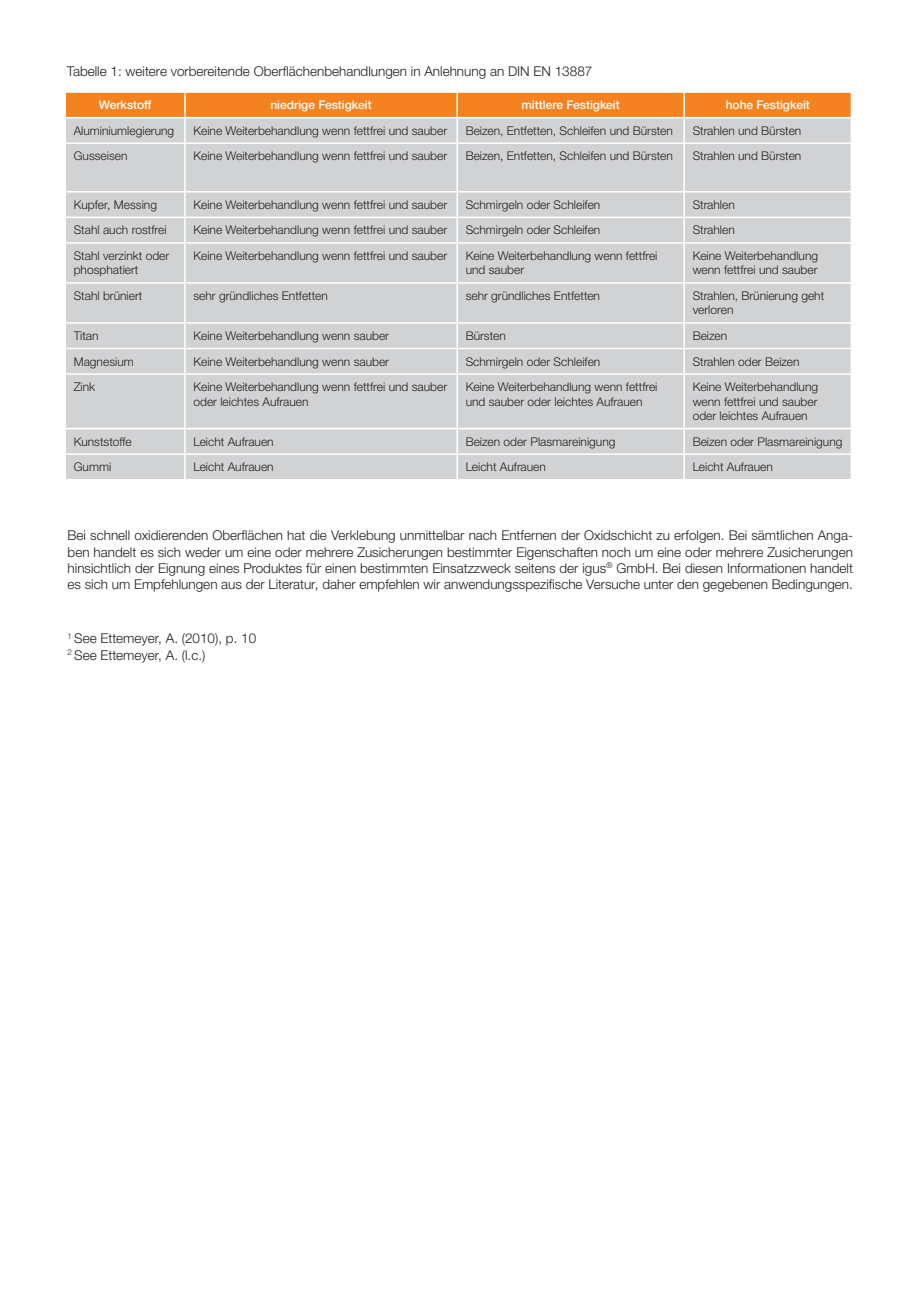
<style>
.page{position:relative;width:919px;height:1289px;background:#fff}
.page>*{position:absolute;margin:0;border:0;box-sizing:border-box;transform-origin:0 0}
.t1{font:300 13.5px/16.2px "Helvetica Neue LTW1 G";color:#231f20}
.t2{font:300 12px/14.4px "Helvetica Neue LTW1 G";color:#231f20}
.t3{font:500 12px "Helvetica Neue LTW1 G";color:#fff}
</style>
<div class="page">
<div style="left:66px;top:429px;width:784px;height:50px;background:#d1d2d4"></div>
<hr style="left:184px;top:455px;width:2px;height:24px;background:#fff">
<hr style="left:456px;top:455px;width:2px;height:24px;background:#fff">
<hr style="left:683px;top:455px;width:2px;height:24px;background:#fff">
<hr style="left:184px;top:429px;width:2px;height:24px;background:#fff">
<hr style="left:456px;top:429px;width:2px;height:24px;background:#fff">
<hr style="left:683px;top:429px;width:2px;height:24px;background:#fff">
<hr style="left:64px;top:453px;width:121px;height:2px;background:#fff">
<hr style="left:185px;top:453px;width:272px;height:2px;background:#fff">
<hr style="left:457px;top:453px;width:227px;height:2px;background:#fff">
<hr style="left:684px;top:453px;width:168px;height:2px;background:#fff">
<div style="left:66px;top:93px;width:784px;height:24px;background:#f58220"></div>
<div style="left:66px;top:118px;width:784px;height:310px;background:#d1d2d4"></div>
<hr style="left:184px;top:93px;width:2px;height:24px;background:#fff">
<hr style="left:456px;top:93px;width:2px;height:24px;background:#fff">
<hr style="left:683px;top:93px;width:2px;height:24px;background:#fff">
<hr style="left:184px;top:118px;width:2px;height:24px;background:#fff">
<hr style="left:456px;top:118px;width:2px;height:24px;background:#fff">
<hr style="left:683px;top:118px;width:2px;height:24px;background:#fff">
<hr style="left:64px;top:142px;width:121px;height:2px;background:#fff">
<hr style="left:185px;top:142px;width:272px;height:2px;background:#fff">
<hr style="left:184px;top:144px;width:2px;height:47px;background:#fff">
<hr style="left:457px;top:142px;width:227px;height:2px;background:#fff">
<hr style="left:456px;top:144px;width:2px;height:47px;background:#fff">
<hr style="left:684px;top:142px;width:168px;height:2px;background:#fff">
<hr style="left:683px;top:144px;width:2px;height:47px;background:#fff">
<hr style="left:64px;top:191px;width:121px;height:1px;background:#fff">
<hr style="left:185px;top:191px;width:272px;height:1px;background:#fff">
<hr style="left:184px;top:192px;width:2px;height:24px;background:#fff">
<hr style="left:457px;top:191px;width:227px;height:1px;background:#fff">
<hr style="left:456px;top:192px;width:2px;height:24px;background:#fff">
<hr style="left:684px;top:191px;width:168px;height:1px;background:#fff">
<hr style="left:683px;top:192px;width:2px;height:24px;background:#fff">
<hr style="left:64px;top:216px;width:121px;height:2px;background:#fff">
<hr style="left:185px;top:216px;width:272px;height:2px;background:#fff">
<hr style="left:184px;top:218px;width:2px;height:24px;background:#fff">
<hr style="left:457px;top:216px;width:227px;height:2px;background:#fff">
<hr style="left:456px;top:218px;width:2px;height:24px;background:#fff">
<hr style="left:684px;top:216px;width:168px;height:2px;background:#fff">
<hr style="left:683px;top:218px;width:2px;height:24px;background:#fff">
<hr style="left:64px;top:242px;width:121px;height:2px;background:#fff">
<hr style="left:185px;top:242px;width:272px;height:2px;background:#fff">
<hr style="left:184px;top:244px;width:2px;height:38px;background:#fff">
<hr style="left:457px;top:242px;width:227px;height:2px;background:#fff">
<hr style="left:456px;top:244px;width:2px;height:38px;background:#fff">
<hr style="left:684px;top:242px;width:168px;height:2px;background:#fff">
<hr style="left:683px;top:244px;width:2px;height:38px;background:#fff">
<hr style="left:64px;top:282px;width:121px;height:2px;background:#fff">
<hr style="left:185px;top:282px;width:272px;height:2px;background:#fff">
<hr style="left:184px;top:284px;width:2px;height:38px;background:#fff">
<hr style="left:457px;top:282px;width:227px;height:2px;background:#fff">
<hr style="left:456px;top:284px;width:2px;height:38px;background:#fff">
<hr style="left:684px;top:282px;width:168px;height:2px;background:#fff">
<hr style="left:683px;top:284px;width:2px;height:38px;background:#fff">
<hr style="left:64px;top:322px;width:121px;height:2px;background:#fff">
<hr style="left:185px;top:322px;width:272px;height:2px;background:#fff">
<hr style="left:184px;top:324px;width:2px;height:24px;background:#fff">
<hr style="left:457px;top:322px;width:227px;height:2px;background:#fff">
<hr style="left:456px;top:324px;width:2px;height:24px;background:#fff">
<hr style="left:684px;top:322px;width:168px;height:2px;background:#fff">
<hr style="left:683px;top:324px;width:2px;height:24px;background:#fff">
<hr style="left:64px;top:348px;width:121px;height:1px;background:#fff">
<hr style="left:185px;top:348px;width:272px;height:1px;background:#fff">
<hr style="left:184px;top:349px;width:2px;height:24px;background:#fff">
<hr style="left:457px;top:348px;width:227px;height:1px;background:#fff">
<hr style="left:456px;top:349px;width:2px;height:24px;background:#fff">
<hr style="left:684px;top:348px;width:168px;height:1px;background:#fff">
<hr style="left:683px;top:349px;width:2px;height:24px;background:#fff">
<hr style="left:64px;top:373px;width:121px;height:2px;background:#fff">
<hr style="left:185px;top:373px;width:272px;height:2px;background:#fff">
<hr style="left:184px;top:375px;width:2px;height:53px;background:#fff">
<hr style="left:457px;top:373px;width:227px;height:2px;background:#fff">
<hr style="left:456px;top:375px;width:2px;height:53px;background:#fff">
<hr style="left:684px;top:373px;width:168px;height:2px;background:#fff">
<hr style="left:683px;top:375px;width:2px;height:53px;background:#fff">
<p class="t1" style="left:67px;top:63px;width:527px">Tabelle 1: weitere vorbereitende Oberflächenbehandlungen in Anlehnung an DIN EN 13887</p>
<p class="t3" style="left:99px;top:98px;width:54px">Werkstoff</p>
<p class="t3" style="left:270px;top:98px;width:103px">niedrige Festigkeit</p>
<p class="t3" style="left:521px;top:98px;width:100px">mittlere Festigkeit</p>
<p class="t3" style="left:725px;top:98px;width:86px">hohe Festigkeit</p>
<p class="t2" style="left:74px;top:123px;width:102px">Aluminiumlegierung</p>
<p class="t2" style="left:193px;top:123px;width:255px">Keine Weiterbehandlung wenn fettfrei und sauber</p>
<p class="t2" style="left:465px;top:123px;width:209px">Beizen, Entfetten, Schleifen und Bürsten</p>
<p class="t2" style="left:692px;top:123px;width:110px">Strahlen und Bürsten</p>
<p class="t2" style="left:74px;top:149px;width:55px">Gusseisen</p>
<p class="t2" style="left:193px;top:149px;width:255px">Keine Weiterbehandlung wenn fettfrei und sauber</p>
<p class="t2" style="left:465px;top:149px;width:209px">Beizen, Entfetten, Schleifen und Bürsten</p>
<p class="t2" style="left:692px;top:149px;width:110px">Strahlen und Bürsten</p>
<p class="t2" style="left:74px;top:197px;width:85px">Kupfer, Messing</p>
<p class="t2" style="left:193px;top:197px;width:255px">Keine Weiterbehandlung wenn fettfrei und sauber</p>
<p class="t2" style="left:465px;top:197px;width:136px">Schmirgeln oder Schleifen</p>
<p class="t2" style="left:692px;top:197px;width:44px">Strahlen</p>
<p class="t2" style="left:74px;top:223px;width:94px">Stahl auch rostfrei</p>
<p class="t2" style="left:193px;top:223px;width:255px">Keine Weiterbehandlung wenn fettfrei und sauber</p>
<p class="t2" style="left:465px;top:223px;width:136px">Schmirgeln oder Schleifen</p>
<p class="t2" style="left:692px;top:223px;width:44px">Strahlen</p>
<p class="t2" style="left:74px;top:248px;width:97px">Stahl verzinkt oder phosphatiert</p>
<p class="t2" style="left:193px;top:248px;width:255px">Keine Weiterbehandlung wenn fettfrei und sauber</p>
<p class="t2" style="left:465px;top:248px;width:193px">Keine Weiterbehandlung wenn fettfrei und sauber</p>
<p class="t2" style="left:692px;top:248px;width:127px">Keine Weiterbehandlung wenn fettfrei und sauber</p>
<p class="t2" style="left:74px;top:288px;width:70px">Stahl brüniert</p>
<p class="t2" style="left:193px;top:288px;width:136px">sehr gründliches Entfetten</p>
<p class="t2" style="left:465px;top:288px;width:136px">sehr gründliches Entfetten</p>
<p class="t2" style="left:692px;top:288px;width:133px">Strahlen, Brünierung geht verloren</p>
<p class="t2" style="left:74px;top:328px;width:26px">Titan</p>
<p class="t2" style="left:193px;top:328px;width:197px">Keine Weiterbehandlung wenn sauber</p>
<p class="t2" style="left:465px;top:328px;width:42px">Bürsten</p>
<p class="t2" style="left:692px;top:328px;width:36px">Beizen</p>
<p class="t2" style="left:74px;top:354px;width:61px">Magnesium</p>
<p class="t2" style="left:193px;top:354px;width:197px">Keine Weiterbehandlung wenn sauber</p>
<p class="t2" style="left:465px;top:354px;width:136px">Schmirgeln oder Schleifen</p>
<p class="t2" style="left:692px;top:354px;width:108px">Strahlen oder Beizen</p>
<p class="t2" style="left:74px;top:379px;width:23px">Zink</p>
<p class="t2" style="left:193px;top:379px;width:255px">Keine Weiterbehandlung wenn fettfrei und sauber oder leichtes Aufrauen</p>
<p class="t2" style="left:465px;top:379px;width:193px">Keine Weiterbehandlung wenn fettfrei und sauber oder leichtes Aufrauen</p>
<p class="t2" style="left:692px;top:379px;width:127px;text-align:justify">Keine Weiterbehandlung wenn fettfrei und sauber oder leichtes Aufrauen</p>
<p class="t2" style="left:74px;top:434px;width:59px">Kunststoffe</p>
<p class="t2" style="left:193px;top:434px;width:82px">Leicht Aufrauen</p>
<p class="t2" style="left:465px;top:434px;width:151px">Beizen oder Plasmareinigung</p>
<p class="t2" style="left:692px;top:434px;width:151px">Beizen oder Plasmareinigung</p>
<p class="t2" style="left:74px;top:459px;width:39px">Gummi</p>
<p class="t2" style="left:193px;top:459px;width:82px">Leicht Aufrauen</p>
<p class="t2" style="left:465px;top:459px;width:82px">Leicht Aufrauen</p>
<p class="t2" style="left:692px;top:459px;width:82px">Leicht Aufrauen</p>
<p class="t1" style="left:68px;top:527px;width:786px;text-align:justify">Bei schnell oxidierenden Oberflächen hat die Verklebung unmittelbar nach Entfernen der Oxidschicht zu erfolgen. Bei sämtlichen Anga&shy;ben handelt es sich weder um eine oder mehrere Zusicherungen bestimmter Eigenschaften noch um eine oder mehrere Zusicherungen hinsichtlich der Eignung eines Produktes für einen bestimmten Einsatzzweck seitens der igus<sup>®</sup> GmbH. Bei diesen Informationen handelt es sich um Empfehlungen aus der Literatur, daher empfehlen wir anwendungsspezifische Versuche unter den gegebenen Bedingungen.</p>
<p class="t1" style="left:68px;top:630px;width:190px"><sup>1</sup> See Ettemeyer, A. (2010), p. 10<br><sup>2</sup> See Ettemeyer, A. (l.c.)</p>
</div>
